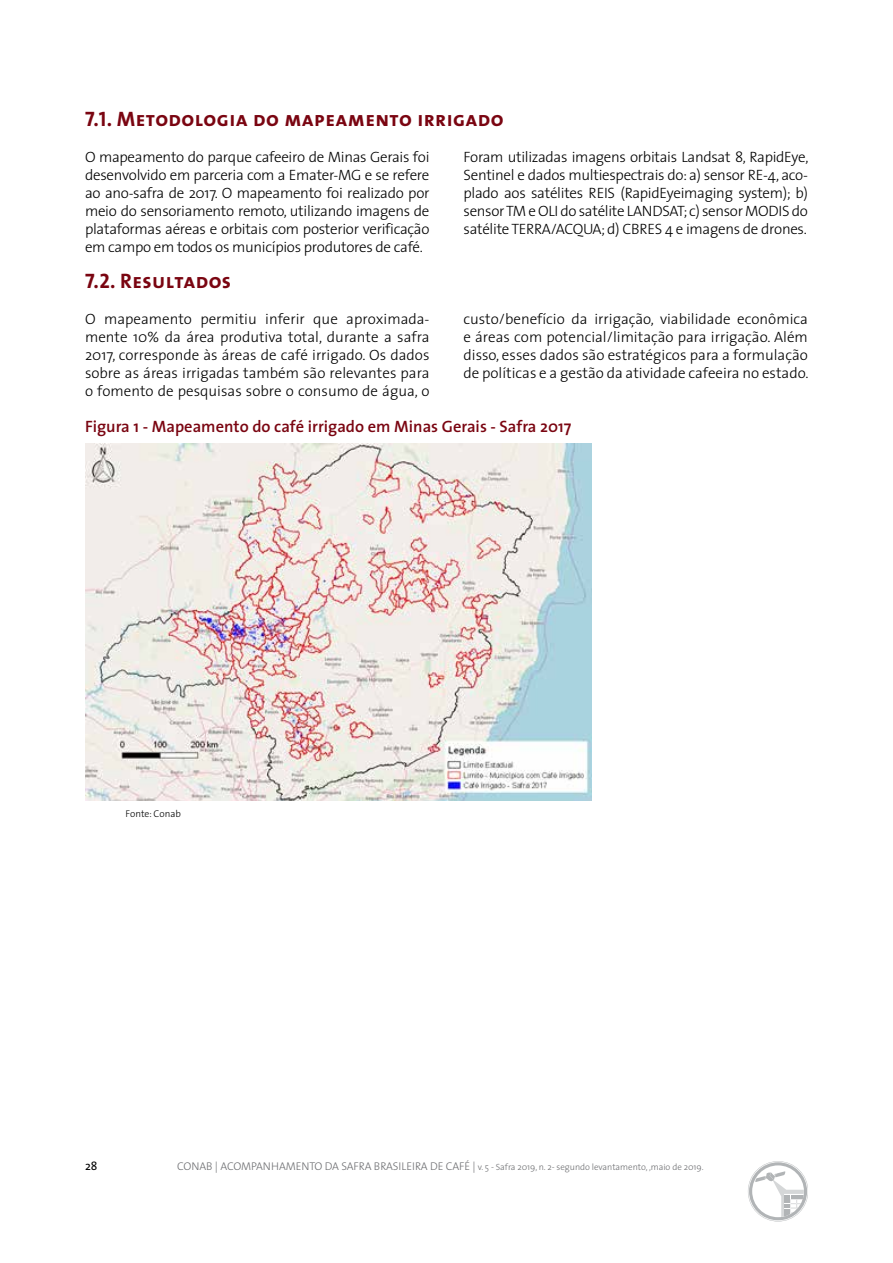
<style>
.page{position:relative;width:893px;height:1263px;background:#fff}
.page>*{position:absolute;margin:0;border:0;box-sizing:border-box;transform-origin:0 0}
.t1{font:21px "The Sans 7 Bold Caps";letter-spacing:.02em;color:#7a0511}
.t2{font:600 16.5px "The Sans 6";color:#7a0511}
.t3{font:300 15px/18px "The Sans 3";letter-spacing:-.01em;color:#000;text-align:justify}
.t4{font:12px "The Sans 5";color:#000}
.t5{font:300 9.75px "The Sans 3";color:#000}
.t6{font:300 9px "The Sans 3";letter-spacing:-.005em;color:#6d6e71}
.s1{font-size:11.25px}
</style>
<div class="page">
<svg style="left:748px;top:1161px;width:60px;height:60px"></svg>
<img style="left:85px;top:444px;width:506px;height:357px">
<h1 class="t1" style="left:85px;top:101px;width:420px">7.1. Metodologia do mapeamento irrigado</h1>
<p class="t3" style="left:85px;top:147px;width:346px">O mapeamento do parque cafeeiro de Minas Gerais foi desenvolvido em parceria com a Emater-MG e se refere ao ano-safra de 2017. O mapeamento foi realizado por meio do sensoriamento remoto, utilizando imagens de plataformas aéreas e orbitais com posterior verificação em campo em todos os municípios produtores de café.</p>
<p class="t3" style="left:463px;top:147px;width:347px">Foram utilizadas imagens orbitais Landsat 8, RapidEye, Sentinel e dados multiespectrais do: a) sensor RE-4, aco&shy;plado aos satélites REIS (RapidEyeimaging system); b) sensor TM e OLI do satélite LANDSAT; c) sensor MODIS do satélite TERRA/ACQUA; d) CBRES 4 e imagens de drones.</p>
<h1 class="t1" style="left:85px;top:263px;width:148px">7.2. Resultados</h1>
<p class="t3" style="left:85px;top:309px;width:346px">O mapeamento permitiu inferir que aproximada&shy;mente 10% da área produtiva total, durante a safra 2017, corresponde às áreas de café irrigado. Os dados sobre as áreas irrigadas também são relevantes para o fomento de pesquisas sobre o consumo de água, o</p>
<p class="t3" style="left:463px;top:309px;width:347px">custo/benefício da irrigação, viabilidade econômica e áreas com potencial/limitação para irrigação. Além disso, esses dados são estratégicos para a formulação de políticas e a gestão da atividade cafeeira no estado.</p>
<p class="t2" style="left:85px;top:413px;width:488px">Figura 1 - Mapeamento do café irrigado em Minas Gerais - Safra 2017</p>
<p class="t5" style="left:125px;top:806px;width:57px">Fonte: Conab</p>
<p class="t4" style="left:85px;top:1156px;width:14px">28</p>
<p class="t6" style="left:177px;top:1160px;width:528px"><span class="s1">CONAB | ACOMPANHAMENTO DA SAFRA BRASILEIRA DE CAFÉ |</span> v. 5 - Safra 2019, n. 2- segundo levantamento, ,maio de 2019.</p>
</div>
